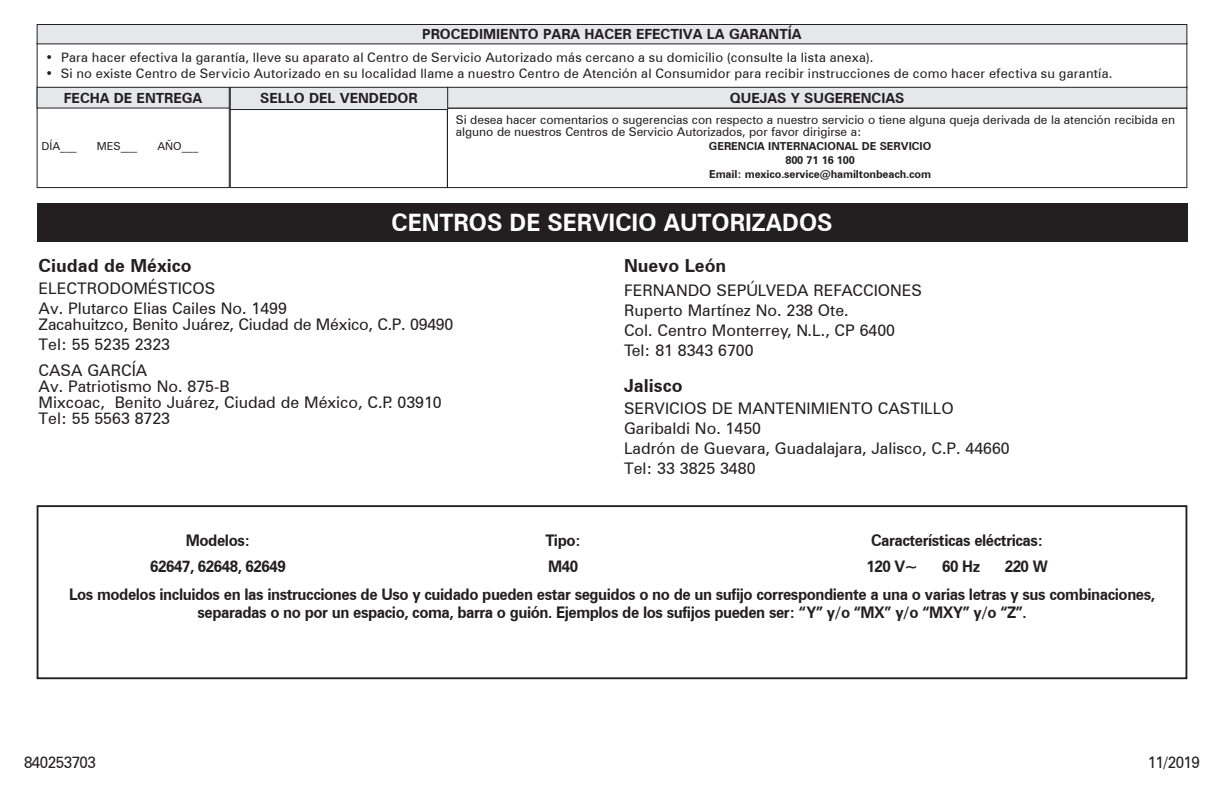
<style>
.page{position:relative;width:1224px;height:792px;background:#fff}
.page>*{position:absolute;margin:0;border:0;box-sizing:border-box;transform-origin:0 0}
.t1{font:700 24px "Zurich BT";color:#fff}
.t2{font:700 18px "Zurich BT";color:#231f20}
.Body_text{font:16px/16px "Zurich BT";color:#231f20}
.Body_text-2{font:700 16px/18px "Zurich BT";letter-spacing:-.03em;color:#231f20;text-align:center;scale:.95 1}
.Body_text-3{font:16px "Zurich BT";letter-spacing:-.03em;color:#231f20;scale:.95 1}
.Body_text-4{font:16px "Zurich BT";color:#231f20;scale:.95 1}
.t3{font:700 14px "Zurich BT";color:#231f20}
.t4{font:13px "Zurich BT";letter-spacing:.015em;color:#231f20}
.t5{font:12px/12px "Zurich BT";letter-spacing:-.005em;color:#231f20}
.t6{font:700 11px "Zurich BT";letter-spacing:-.01em;color:#231f20}
.t7{font:11px "Zurich BT";color:#231f20}
</style>
<div class="page">
<div style="left:37px;top:505px;width:1150px;height:174px;border:2px solid #231f20"></div>
<div style="left:37px;top:24px;width:1150px;height:20px;background:#e6e7e9"></div>
<div style="left:37px;top:24px;width:1150px;height:20px;border:1px solid #231f20"></div>
<div style="left:230px;top:89px;width:218px;height:99px;border:1px solid #231f20"></div>
<div style="left:37px;top:89px;width:193px;height:99px;border:1px solid #231f20"></div>
<div style="left:447px;top:108px;width:740px;height:80px;border:1px solid #231f20"></div>
<div style="left:447px;top:87px;width:740px;height:21px;background:#e6e7e9"></div>
<div style="left:447px;top:87px;width:740px;height:22px;border:1px solid #231f20"></div>
<div style="left:37px;top:87px;width:192px;height:21px;background:#e6e7e9"></div>
<div style="left:37px;top:87px;width:193px;height:22px;border:1px solid #231f20"></div>
<div style="left:37px;top:203px;width:1150px;height:38px;background:#231f20"></div>
<div style="left:230px;top:87px;width:218px;height:23px;background:#e6e7e9"></div>
<div style="left:230px;top:87px;width:218px;height:23px;border:1px solid #231f20"></div>
<p class="t3" style="left:422px;top:25px;width:381px">PROCEDIMIENTO PARA HACER EFECTIVA LA GARANTÍA</p>
<p class="t4" style="left:46px;top:49px;width:829px">• Para hacer efectiva la garantía, lleve su aparato al Centro de Servicio Autorizado más cercano a su domicilio (consulte la lista anexa).</p>
<p class="t4" style="left:46px;top:65px;width:1068px">• Si no existe Centro de Servicio Autorizado en su localidad llame a nuestro Centro de Atención al Consumidor para recibir instrucciones de como hacer efectiva su garantía.</p>
<p class="t3" style="left:260px;top:90px;width:159px">SELLO DEL VENDEDOR</p>
<p class="t3" style="left:64px;top:90px;width:140px">FECHA DE ENTREGA</p>
<p class="t3" style="left:730px;top:90px;width:176px">QUEJAS Y SUGERENCIAS</p>
<p class="t7" style="left:42px;top:139px;width:37px">DÍA___</p>
<p class="t7" style="left:97px;top:139px;width:42px">MES___</p>
<p class="t7" style="left:157px;top:139px;width:42px">AÑO___</p>
<p class="t5" style="left:456px;top:113px;width:721px">Si desea hacer comentarios o sugerencias con respecto a nuestro servicio o tiene alguna queja derivada de la atención recibida en alguno de nuestros Centros de Servicio Autorizados, por favor dirigirse a:</p>
<p class="t6" style="left:709px;top:139px;width:224px">GERENCIA INTERNACIONAL DE SERVICIO</p>
<p class="t6" style="left:785px;top:153px;width:71px">800 71 16 100</p>
<p class="t6" style="left:709px;top:167px;width:223px">Email: mexico.service@hamiltonbeach.com</p>
<p class="t1" style="left:392px;top:208px;width:442px">CENTROS DE SERVICIO AUTORIZADOS</p>
<p class="t2" style="left:39px;top:254px;width:155px">Ciudad de México</p>
<p class="Body_text" style="left:39px;top:280px;width:178px">ELECTRODOMÉSTICOS</p>
<p class="Body_text" style="left:39px;top:300px;width:416px">Av. Plutarco Elias Cailes No. 1499<br>Zacahuitzco, Benito Juárez, Ciudad de México, C.P. 09490</p>
<p class="Body_text" style="left:39px;top:336px;width:133px">Tel: 55 5235 2323</p>
<p class="Body_text" style="left:39px;top:362px;width:110px">CASA GARCÍA</p>
<p class="Body_text" style="left:39px;top:378px;width:405px">Av. Patriotismo No. 875-B<br>Mixcoac, Benito Juárez, Ciudad de México, C.P. 03910</p>
<p class="Body_text" style="left:39px;top:410px;width:133px">Tel: 55 5563 8723</p>
<p class="t2" style="left:624px;top:254px;width:104px">Nuevo León</p>
<p class="Body_text" style="left:624px;top:282px;width:300px">FERNANDO SEPÚLVEDA REFACCIONES</p>
<p class="Body_text" style="left:624px;top:302px;width:226px">Ruperto Martínez No. 238 Ote.</p>
<p class="Body_text" style="left:624px;top:322px;width:273px">Col. Centro Monterrey, N.L., CP 6400</p>
<p class="Body_text" style="left:624px;top:342px;width:131px">Tel: 81 8343 6700</p>
<p class="t2" style="left:624px;top:374px;width:60px">Jalisco</p>
<p class="Body_text" style="left:624px;top:400px;width:331px">SERVICIOS DE MANTENIMIENTO CASTILLO</p>
<p class="Body_text" style="left:624px;top:420px;width:139px">Garibaldi No. 1450</p>
<p class="Body_text" style="left:624px;top:440px;width:387px">Ladrón de Guevara, Guadalajara, Jalisco, C.P. 44660</p>
<p class="Body_text" style="left:624px;top:460px;width:133px">Tel: 33 3825 3480</p>
<p class="Body_text-2" style="left:186px;top:531px;width:69px">Modelos:</p>
<p class="Body_text-2" style="left:545px;top:531px;width:39px">Tipo:</p>
<p class="Body_text-2" style="left:871px;top:531px;width:183px">Características eléctricas:</p>
<p class="Body_text-2" style="left:150px;top:557px;width:144px">62647, 62648, 62649</p>
<p class="Body_text-2" style="left:548px;top:557px;width:33px">M40</p>
<p class="Body_text-2" style="left:867px;top:557px;width:55px">120 V~</p>
<p class="Body_text-2" style="left:942px;top:557px;width:41px">60 Hz</p>
<p class="Body_text-2" style="left:1005px;top:557px;width:47px">220 W</p>
<p class="Body_text-2" style="left:69px;top:585px;width:1145px">Los modelos incluidos en las instrucciones de Uso y cuidado pueden estar seguidos o no de un sufijo correspondiente a una o varias letras y sus combinaciones, separadas o no por un espacio, coma, barra o guión. Ejemplos de los sufijos pueden ser: “Y” y/o “MX” y/o “MXY” y/o “Z”.</p>
<p class="Body_text-3" style="left:24px;top:753px;width:77px">840253703</p>
<p class="Body_text-4" style="left:1148px;top:753px;width:57px">11/2019</p>
</div>
